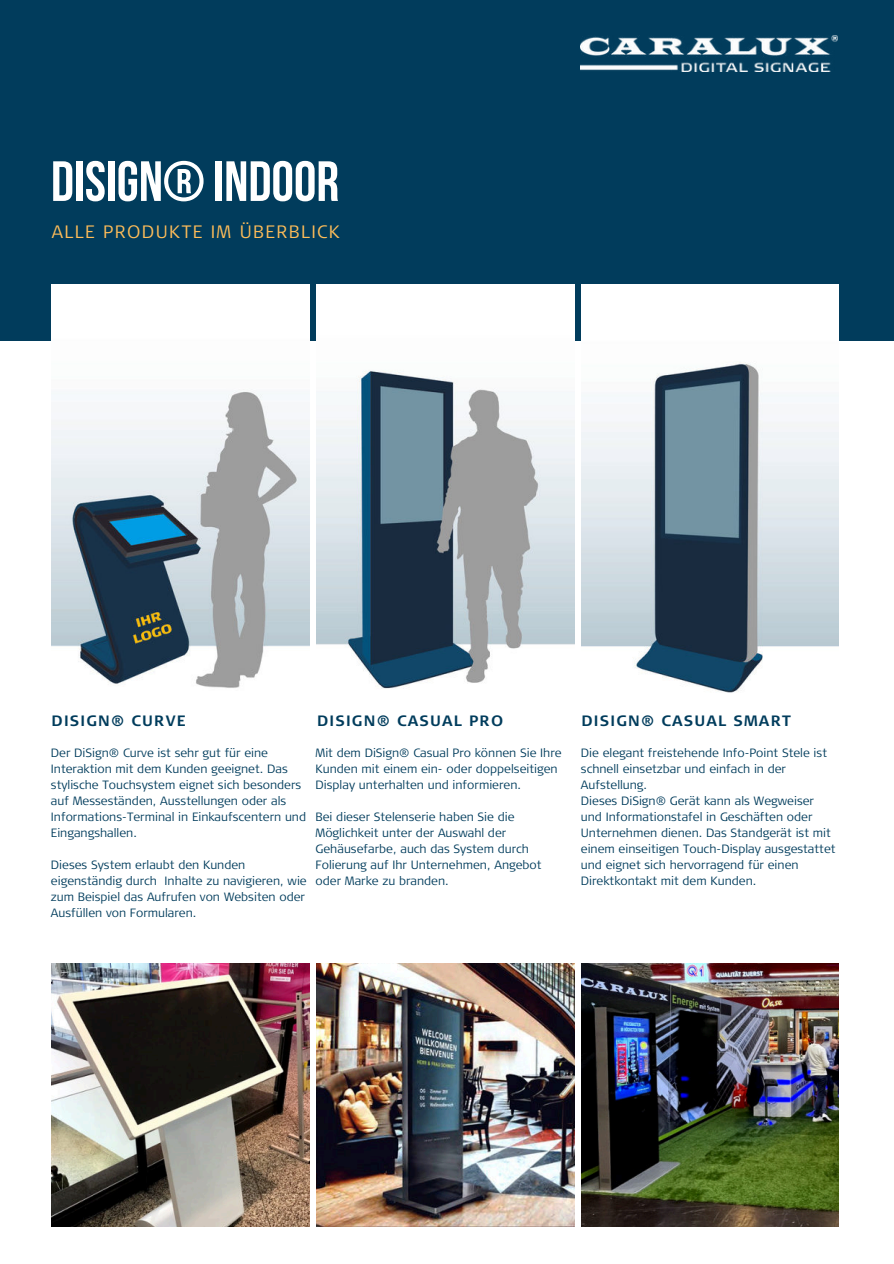
<style>
.page{position:relative;width:894px;height:1264px;background:#fff}
.page>*{position:absolute;margin:0;border:0;box-sizing:border-box;transform-origin:0 0}
.t1{font:700 56.55px "Bebas Neue";color:#fff}
.t2{font:300 17.85px "Signa Column";letter-spacing:.08em;color:#ffbd59}
.t3{font:700 15px "Signa Column";letter-spacing:.08em;color:#013c5c}
.t4{font:300 12px/16px "Signa Column";color:#013c5c}
</style>
<div class="page">
<div style="left:0;top:0;width:893px;height:340px;background:#013c5c"></div>
<img style="left:580px;top:36px;width:257px;height:36px">
<img style="left:316px;top:963px;width:258px;height:263px">
<img style="left:52px;top:963px;width:257px;height:263px">
<img style="left:52px;top:284px;width:257px;height:404px">
<img style="left:316px;top:284px;width:258px;height:405px">
<img style="left:581px;top:284px;width:256px;height:409px">
<img style="left:581px;top:963px;width:256px;height:263px">
<h1 class="t1" style="left:51px;top:150px;width:289px">DISIGN® INDOOR</h1>
<h2 class="t2" style="left:52px;top:221px;width:289px">ALLE PRODUKTE IM ÜBERBLICK</h2>
<p class="t3" style="left:51px;top:712px;width:135px">DISIGN® CURVE</p>
<p class="t3" style="left:317px;top:712px;width:188px">DISIGN® CASUAL PRO</p>
<p class="t3" style="left:581px;top:712px;width:211px">DISIGN® CASUAL SMART</p>
<p class="t4" style="left:315px;top:745px;width:247px">Mit dem DiSign® Casual Pro können Sie Ihre<br>Kunden mit einem ein- oder doppelseitigen<br>Display unterhalten und informieren.</p>
<p class="t4" style="left:315px;top:809px;width:227px">Bei dieser Stelenserie haben Sie die Möglichkeit unter der Auswahl der Gehäusefarbe, auch das System durch Folierung auf Ihr Unternehmen, Angebot oder Marke zu branden.</p>
<p class="t4" style="left:51px;top:745px;width:256px">Der DiSign® Curve ist sehr gut für eine Interaktion mit dem Kunden geeignet. Das stylische Touchsystem eignet sich besonders auf Messeständen, Ausstellungen oder als Informations-Terminal in Einkaufscentern und Eingangshallen.</p>
<p class="t4" style="left:51px;top:857px;width:257px">Dieses System erlaubt den Kunden eigenständig durch Inhalte zu navigieren, wie zum Beispiel das Aufrufen von Websiten oder Ausfüllen von Formularen.</p>
<p class="t4" style="left:580px;top:745px;width:256px">Die elegant freistehende Info-Point Stele ist schnell einsetzbar und einfach in der Aufstellung.<br>Dieses DiSign® Gerät kann als Wegweiser und Informationstafel in Geschäften oder Unternehmen dienen. Das Standgerät ist mit einem einseitigen Touch-Display ausgestattet und eignet sich hervorragend für einen Direktkontakt mit dem Kunden.</p>
</div>
